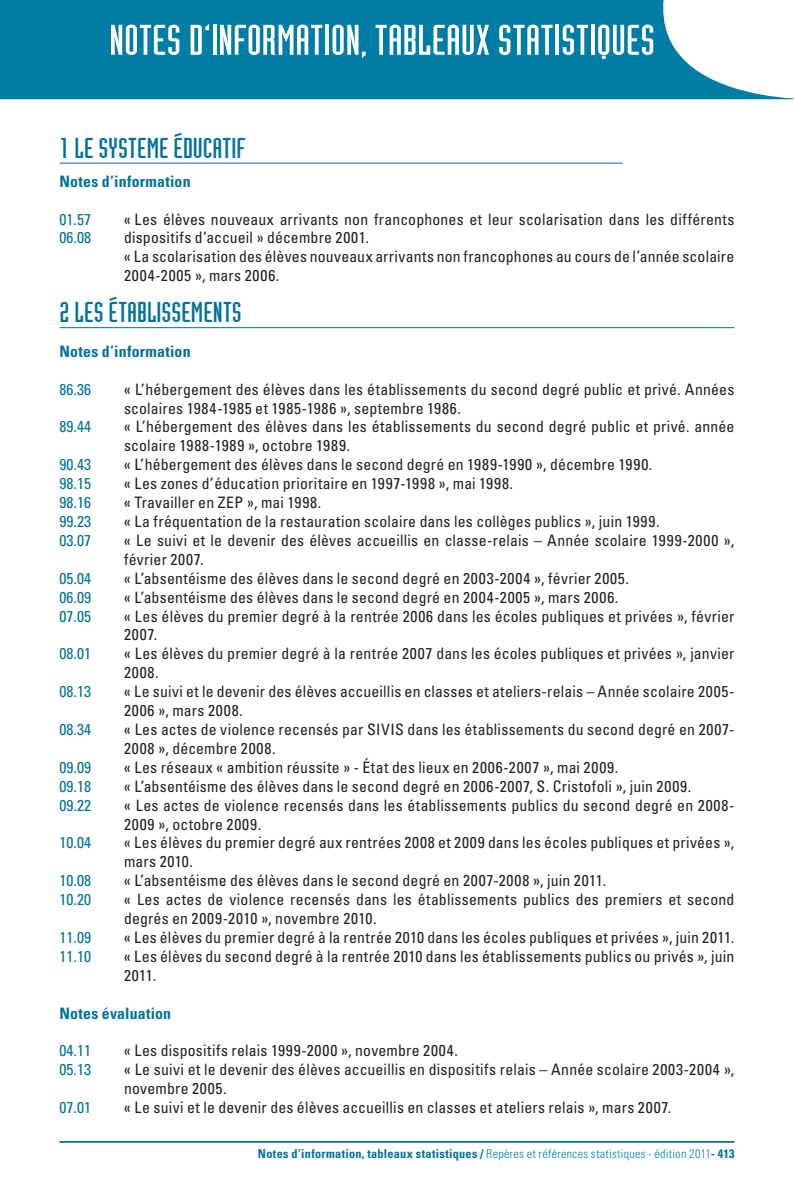
<style>
.page{position:relative;width:794px;height:1191px;background:#fff}
.page>*{position:absolute;margin:0;border:0;box-sizing:border-box;transform-origin:0 0}
.t1{font:42px "Industria Com Solid";letter-spacing:.005em;color:#fff;scale:1.2 1}
.t2{font:28px "Industria Com Solid";color:#00729c;scale:1.2 1}
.t3{font:condensed 15.75px/18.9px "Univers LT Std";letter-spacing:.015em;color:#231f20}
.t4{font:condensed 15.75px/18.9px "Univers LT Std";color:#00729c}
.t5{font:700 condensed 15.75px "Univers LT Std";letter-spacing:.02em;color:#00729c}
.t6{font:700 condensed 12.25px "Univers LT Std";letter-spacing:.025em;color:#00729c}
.s1{font-weight:300;color:#0183ab}
</style>
<div class="page">
<hr style="left:60px;top:1141px;width:674px;height:1px;background:#00729c">
<svg style="left:0;top:0;width:794px;height:100px;background:#238eb1"></svg>
<hr style="left:60px;top:163px;width:563px;height:1px;background:#00729c">
<hr style="left:60px;top:327px;width:674px;height:1px;background:#00729c">
<h1 class="t1" style="left:109px;top:17px;width:443px">NOTES D’INFORMATION, TABLEAUX STATISTIQUES</h1>
<h2 class="t2" style="left:60px;top:132px;width:156px">1 LE SYSTEME ÉDUCATIF</h2>
<p class="t5" style="left:60px;top:171px;width:133px">Notes d’information</p>
<p class="t4" style="left:60px;top:209px;width:33px">01.57<br>06.08</p>
<p class="t3" style="left:124px;top:209px;width:612px">« Les élèves nouveaux arrivants non francophones et leur scolarisation dans les différents dispositifs d’accueil » décembre 2001.<br>« La scolarisation des élèves nouveaux arrivants non francophones au cours de l’année scolaire 2004-2005 », mars 2006.</p>
<h2 class="t2" style="left:60px;top:297px;width:151px">2 LES ÉTABLISSEMENTS</h2>
<p class="t5" style="left:60px;top:341px;width:133px">Notes d’information</p>
<p class="t4" style="left:60px;top:379px;width:33px">86.36</p>
<p class="t4" style="left:60px;top:417px;width:33px">89.44</p>
<p class="t4" style="left:60px;top:455px;width:33px;text-align:justify">90.43<br>98.15<br>98.16<br>99.23<br>03.07</p>
<p class="t4" style="left:60px;top:568px;width:33px;text-align:justify">05.04<br>06.09<br>07.05</p>
<p class="t4" style="left:60px;top:644px;width:33px">08.01</p>
<p class="t4" style="left:60px;top:682px;width:33px">08.13</p>
<p class="t4" style="left:60px;top:719px;width:33px">08.34</p>
<p class="t4" style="left:60px;top:757px;width:33px;text-align:justify">09.09<br>09.18<br>09.22</p>
<p class="t4" style="left:60px;top:833px;width:33px">10.04</p>
<p class="t4" style="left:60px;top:871px;width:33px">10.08<br>10.20</p>
<p class="t4" style="left:60px;top:927px;width:33px">11.09<br>11.10</p>
<p class="t3" style="left:124px;top:379px;width:612px">« L’hébergement des élèves dans les établissements du second degré public et privé. Années scolaires 1984-1985 et 1985-1986 », septembre 1986.<br>« L’hébergement des élèves dans les établissements du second degré public et privé. année scolaire 1988-1989 », octobre 1989.<br>« L’hébergement des élèves dans le second degré en 1989-1990 », décembre 1990.<br>« Les zones d’éducation prioritaire en 1997-1998 », mai 1998.<br>« Travailler en ZEP », mai 1998.<br>« La fréquentation de la restauration scolaire dans les collèges publics », juin 1999.<br>« Le suivi et le devenir des élèves accueillis en classe-relais – Année scolaire 1999-2000 », février 2007.<br>« L’absentéisme des élèves dans le second degré en 2003-2004 », février 2005.<br>« L’absentéisme des élèves dans le second degré en 2004-2005 », mars 2006.<br>« Les élèves du premier degré à la rentrée 2006 dans les écoles publiques et privées », février 2007.<br>« Les élèves du premier degré à la rentrée 2007 dans les écoles publiques et privées », janvier 2008.<br>« Le suivi et le devenir des élèves accueillis en classes et ateliers-relais – Année scolaire 2005- 2006 », mars 2008.<br>« Les actes de violence recensés par SIVIS dans les établissements du second degré en 2007- 2008 », décembre 2008.<br>« Les réseaux « ambition réussite » - État des lieux en 2006-2007 », mai 2009.<br>« L’absentéisme des élèves dans le second degré en 2006-2007, S. Cristofoli », juin 2009.<br>« Les actes de violence recensés dans les établissements publics du second degré en 2008- 2009 », octobre 2009.<br>« Les élèves du premier degré aux rentrées 2008 et 2009 dans les écoles publiques et privées », mars 2010.<br>« L’absentéisme des élèves dans le second degré en 2007-2008 », juin 2011.<br>« Les actes de violence recensés dans les établissements publics des premiers et second degrés en 2009-2010 », novembre 2010.<br>« Les élèves du premier degré à la rentrée 2010 dans les écoles publiques et privées », juin 2011. « Les élèves du second degré à la rentrée 2010 dans les établissements publics ou privés », juin 2011.</p>
<p class="t5" style="left:60px;top:1003px;width:113px">Notes évaluation</p>
<p class="t4" style="left:60px;top:1041px;width:33px">04.11<br>05.13</p>
<p class="t4" style="left:60px;top:1097px;width:33px">07.01</p>
<p class="t3" style="left:124px;top:1041px;width:612px">« Les dispositifs relais 1999-2000 », novembre 2004.<br>« Le suivi et le devenir des élèves accueillis en dispositifs relais – Année scolaire 2003-2004 », novembre 2005.<br>« Le suivi et le devenir des élèves accueillis en classes et ateliers relais », mars 2007.</p>
<p class="t6" style="left:258px;top:1145px;width:478px">Notes d’information, tableaux statistiques / <span class="s1">Repères et références statistiques - édition 2011</span>- 413</p>
</div>
